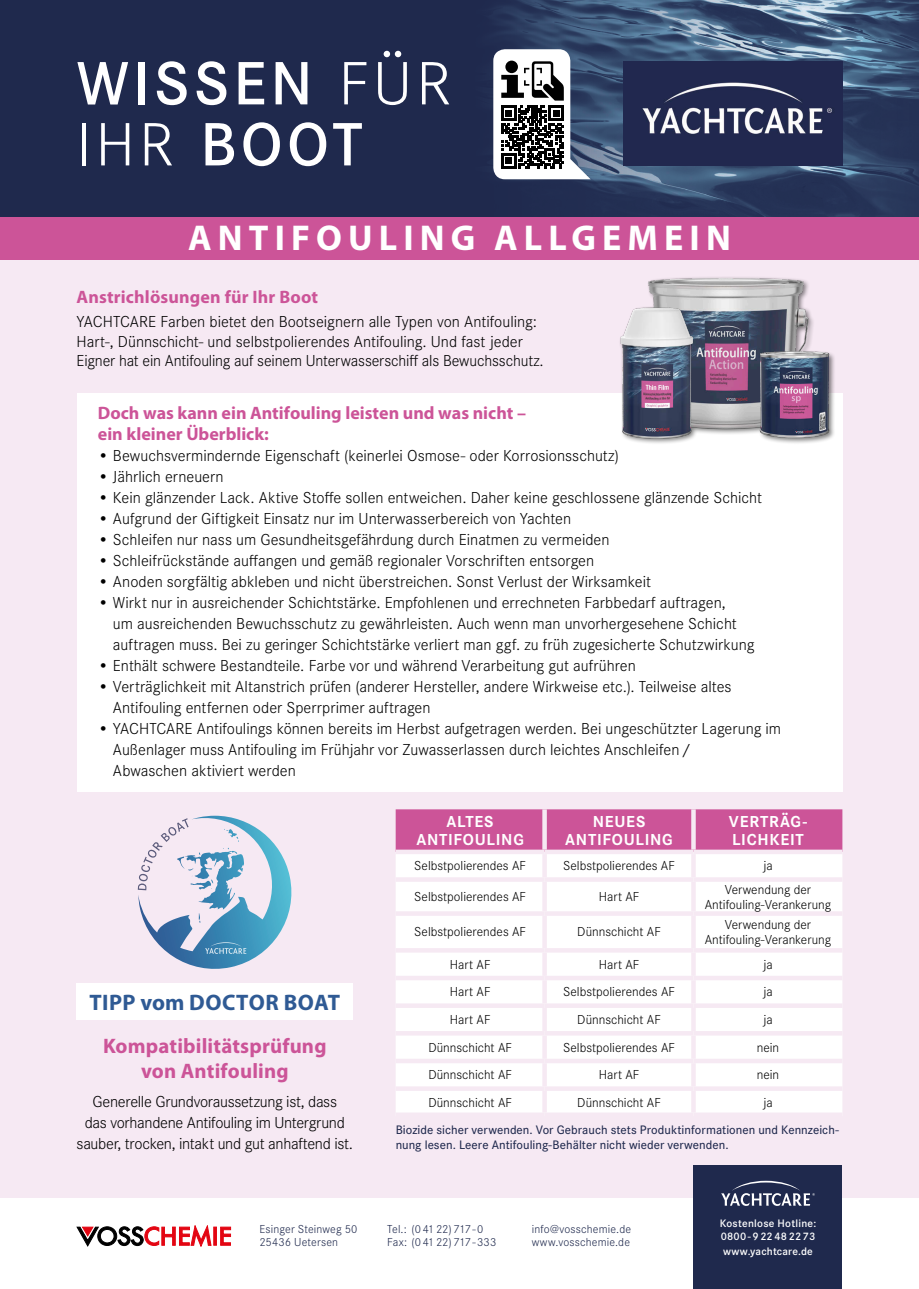
<style>
.page{position:relative;width:919px;height:1289px;background:#fff}
.page>*{position:absolute;margin:0;border:0;box-sizing:border-box;transform-origin:0 0}
.t1{font:600 63.45px/61.1px "Corporate S Pro";letter-spacing:.065em;color:#fff}
.t2{font:700 36px "Myriad Pro";letter-spacing:.17em;color:#fff}
.t3{font:700 22.5px "Myriad Pro";letter-spacing:.015em;color:#2f5a94}
.t4{font:700 21px/25.2px "Myriad Pro";letter-spacing:.005em;color:#cc5498;text-align:center}
.t5{font:700 18px/21.6px "Myriad Pro";color:#cc5498}
.t6{font:300 16.5px/21px "Corporate S";color:#000}
.t7{font:300 16.5px/21px "Corporate S";letter-spacing:-.02em;color:#000;text-align:center}
.t8{font:700 16.5px/18px "Corporate S";letter-spacing:.045em;color:#fff;text-align:center}
.t9{font:300 13.5px/15px "Corporate S";color:#000;text-align:center}
.t10{font:500 12.75px/15.3px "Corporate S";letter-spacing:.005em;color:#1f294d}
.t11{font:300 12px/13.5px "Corporate S";letter-spacing:.015em;color:#1f294d}
.t12{font:600 11.25px/13.2px "Corporate S";letter-spacing:.02em;color:#fff}
.s1{font-weight:300}
</style>
<div class="page">
<div style="left:0;top:0;width:918px;height:1197px;background:#f6e9f3"></div>
<div style="left:0;top:217px;width:918px;height:42px;background:#cc5498"></div>
<div style="left:693px;top:1165px;width:149px;height:123px;background:#1f294d"></div>
<svg style="left:721px;top:1180px;width:93px;height:25px"></svg>
<svg style="left:77px;top:1225px;width:154px;height:21px"></svg>
<div style="left:0;top:0;width:918px;height:217px;background:#1f294d"></div>
<img style="left:496px;top:0;width:422px;height:217px">
<img style="left:624px;top:62px;width:218px;height:103px">
<svg style="left:493px;top:49px;width:97px;height:130px;background:#8b8f95"></svg>
<div style="left:77px;top:393px;width:765px;height:398px;background:#fff"></div>
<div style="left:618px;top:276px;width:217px;height:168px;background:#000;opacity:.5"></div>
<img style="left:641px;top:276px;width:170px;height:162px">
<img style="left:755px;top:345px;width:78px;height:99px">
<img style="left:618px;top:304px;width:79px;height:137px">
<div style="left:77px;top:982px;width:276px;height:37px;background:#fff"></div>
<div style="left:395px;top:809px;width:447px;height:40px;background:#cc5498"></div>
<div style="left:396px;top:854px;width:446px;height:258px;background:#fff"></div>
<div style="left:542px;top:809px;width:5px;height:40px;background:#f6e9f3"></div>
<svg style="left:691px;top:809px;width:4px;height:40px"></svg>
<div style="left:542px;top:854px;width:5px;height:23px;background:#f6e9f3"></div>
<hr style="left:691px;top:854px;width:4px;height:23px;background:#f6e9f3">
<hr style="left:395px;top:877px;width:149px;height:4px;background:#f6e9f3">
<hr style="left:544px;top:877px;width:149px;height:4px;background:#f6e9f3">
<div style="left:542px;top:881px;width:5px;height:30px;background:#f6e9f3"></div>
<hr style="left:693px;top:877px;width:149px;height:4px;background:#f6e9f3">
<hr style="left:691px;top:881px;width:4px;height:30px;background:#f6e9f3">
<hr style="left:395px;top:911px;width:149px;height:4px;background:#f6e9f3">
<hr style="left:544px;top:911px;width:149px;height:4px;background:#f6e9f3">
<div style="left:542px;top:915px;width:5px;height:33px;background:#f6e9f3"></div>
<hr style="left:693px;top:911px;width:149px;height:4px;background:#f6e9f3">
<hr style="left:691px;top:915px;width:4px;height:33px;background:#f6e9f3">
<hr style="left:395px;top:948px;width:149px;height:4px;background:#f6e9f3">
<hr style="left:544px;top:948px;width:149px;height:4px;background:#f6e9f3">
<div style="left:542px;top:952px;width:5px;height:23px;background:#f6e9f3"></div>
<hr style="left:693px;top:948px;width:149px;height:4px;background:#f6e9f3">
<hr style="left:691px;top:952px;width:4px;height:23px;background:#f6e9f3">
<div style="left:395px;top:975px;width:149px;height:5px;background:#f6e9f3"></div>
<div style="left:544px;top:975px;width:149px;height:5px;background:#f6e9f3"></div>
<div style="left:542px;top:980px;width:5px;height:23px;background:#f6e9f3"></div>
<div style="left:693px;top:975px;width:149px;height:5px;background:#f6e9f3"></div>
<hr style="left:691px;top:980px;width:4px;height:23px;background:#f6e9f3">
<hr style="left:395px;top:1003px;width:149px;height:4px;background:#f6e9f3">
<hr style="left:544px;top:1003px;width:149px;height:4px;background:#f6e9f3">
<div style="left:542px;top:1007px;width:5px;height:24px;background:#f6e9f3"></div>
<hr style="left:693px;top:1003px;width:149px;height:4px;background:#f6e9f3">
<hr style="left:691px;top:1007px;width:4px;height:24px;background:#f6e9f3">
<hr style="left:395px;top:1031px;width:149px;height:4px;background:#f6e9f3">
<hr style="left:544px;top:1031px;width:149px;height:4px;background:#f6e9f3">
<div style="left:542px;top:1035px;width:5px;height:23px;background:#f6e9f3"></div>
<hr style="left:693px;top:1031px;width:149px;height:4px;background:#f6e9f3">
<hr style="left:691px;top:1035px;width:4px;height:23px;background:#f6e9f3">
<div style="left:395px;top:1058px;width:149px;height:5px;background:#f6e9f3"></div>
<div style="left:544px;top:1058px;width:149px;height:5px;background:#f6e9f3"></div>
<div style="left:542px;top:1063px;width:5px;height:23px;background:#f6e9f3"></div>
<div style="left:693px;top:1058px;width:149px;height:5px;background:#f6e9f3"></div>
<hr style="left:691px;top:1063px;width:4px;height:23px;background:#f6e9f3">
<hr style="left:395px;top:1086px;width:149px;height:4px;background:#f6e9f3">
<hr style="left:544px;top:1086px;width:149px;height:4px;background:#f6e9f3">
<div style="left:542px;top:1090px;width:5px;height:22px;background:#f6e9f3"></div>
<hr style="left:693px;top:1086px;width:149px;height:4px;background:#f6e9f3">
<hr style="left:691px;top:1090px;width:4px;height:22px;background:#f6e9f3">
<svg style="left:138px;top:815px;width:154px;height:154px"></svg>
<h1 class="t1" style="left:77px;top:49px;width:376px">WISSEN <span class="s1">FÜR<br>IHR</span> BOOT</h1>
<h2 class="t2" style="left:188px;top:218px;width:544px">ANTIFOULING ALLGEMEIN</h2>
<p class="t5" style="left:77px;top:286px;width:243px">Anstrichlösungen für Ihr Boot</p>
<p class="t6" style="left:77px;top:311px;width:468px;line-height:19.8px">YACHTCARE Farben bietet den Bootseignern alle Typen von Antifouling:<br>Hart-, Dünnschicht- und selbstpolierendes Antifouling. Und fast jeder<br>Eigner hat ein Antifouling auf seinem Unterwasserschiff als Bewuchsschutz.</p>
<p class="t5" style="left:98px;top:402px;width:429px">Doch was kann ein Antifouling leisten und was nicht – ein kleiner Überblick:</p>
<p class="t6" style="left:98px;top:444px;width:522px">• Bewuchsvermindernde Eigenschaft (keinerlei Osmose- oder Korrosionsschutz)</p>
<p class="t6" style="left:98px;top:465px;width:127px">• Jährlich erneuern</p>
<p class="t6" style="left:98px;top:486px;width:665px">• Kein glänzender Lack. Aktive Stoffe sollen entweichen. Daher keine geschlossene glänzende Schicht</p>
<p class="t6" style="left:98px;top:507px;width:475px">• Aufgrund der Giftigkeit Einsatz nur im Unterwasserbereich von Yachten</p>
<p class="t6" style="left:98px;top:528px;width:513px">• Schleifen nur nass um Gesundheitsgefährdung durch Einatmen zu vermeiden</p>
<p class="t6" style="left:98px;top:549px;width:498px">• Schleifrückstände auffangen und gemäß regionaler Vorschriften entsorgen</p>
<p class="t6" style="left:98px;top:570px;width:554px">• Anoden sorgfältig abkleben und nicht überstreichen. Sonst Verlust der Wirksamkeit</p>
<p class="t6" style="left:113px;top:591px;width:643px;text-indent:-15px">• Wirkt nur in ausreichender Schichtstärke. Empfohlenen und errechneten Farbbedarf auftragen,<br>um ausreichenden Bewuchsschutz zu gewährleisten. Auch wenn man unvorhergesehene Schicht auftragen muss. Bei zu geringer Schichtstärke verliert man ggf. zu früh zugesicherte Schutzwirkung</p>
<p class="t6" style="left:98px;top:654px;width:539px">• Enthält schwere Bestandteile. Farbe vor und während Verarbeitung gut aufrühren</p>
<p class="t6" style="left:113px;top:675px;width:620px;text-indent:-15px">• Verträglichkeit mit Altanstrich prüfen (anderer Hersteller, andere Wirkweise etc.). Teilweise altes<br>Antifouling entfernen oder Sperrprimer auftragen</p>
<p class="t6" style="left:113px;top:717px;width:669px;text-indent:-15px">• YACHTCARE Antifoulings können bereits im Herbst aufgetragen werden. Bei ungeschützter Lagerung im<br>Außenlager muss Antifouling im Frühjahr vor Zuwasserlassen durch leichtes Anschleifen /<br>Abwaschen aktiviert werden</p>
<h3 class="t3" style="left:90px;top:990px;width:252px">TIPP vom DOCTOR BOAT</h3>
<p class="t4" style="left:103px;top:1033px;width:225px">Kompatibilitätsprüfung von Antifouling</p>
<p class="t7" style="left:77px;top:1090px;width:278px">Generelle Grundvoraussetzung ist, dass<br>das vorhandene Antifouling im Untergrund sauber, trocken, intakt und gut anhaftend ist.</p>
<p class="t8" style="left:416px;top:812px;width:109px">ALTES<br>ANTIFOULING</p>
<p class="t8" style="left:565px;top:812px;width:109px">NEUES<br>ANTIFOULING</p>
<p class="t8" style="left:728px;top:812px;width:80px;text-align:left">VERTRÄG-<br>LICHKEIT</p>
<p class="t9" style="left:414px;top:857px;width:113px">Selbstpolierendes AF</p>
<p class="t9" style="left:563px;top:857px;width:113px">Selbstpolierendes AF</p>
<p class="t9" style="left:763px;top:857px;width:11px">ja</p>
<p class="t9" style="left:414px;top:888px;width:113px">Selbstpolierendes AF</p>
<p class="t9" style="left:598px;top:888px;width:42px">Hart AF</p>
<p class="t9" style="left:704px;top:881px;width:128px">Verwendung der<br>Antifouling-Verankerung</p>
<p class="t9" style="left:414px;top:924px;width:113px">Selbstpolierendes AF</p>
<p class="t9" style="left:577px;top:924px;width:85px">Dünnschicht AF</p>
<p class="t9" style="left:704px;top:916px;width:128px">Verwendung der<br>Antifouling-Verankerung</p>
<p class="t9" style="left:450px;top:956px;width:42px">Hart AF</p>
<p class="t9" style="left:598px;top:956px;width:42px">Hart AF</p>
<p class="t9" style="left:763px;top:956px;width:11px">ja</p>
<p class="t9" style="left:450px;top:983px;width:42px">Hart AF</p>
<p class="t9" style="left:563px;top:983px;width:113px">Selbstpolierendes AF</p>
<p class="t9" style="left:763px;top:983px;width:11px">ja</p>
<p class="t9" style="left:450px;top:1011px;width:42px">Hart AF</p>
<p class="t9" style="left:577px;top:1011px;width:85px">Dünnschicht AF</p>
<p class="t9" style="left:763px;top:1011px;width:11px">ja</p>
<p class="t9" style="left:428px;top:1039px;width:85px">Dünnschicht AF</p>
<p class="t9" style="left:563px;top:1039px;width:113px">Selbstpolierendes AF</p>
<p class="t9" style="left:756px;top:1039px;width:24px">nein</p>
<p class="t9" style="left:428px;top:1066px;width:85px">Dünnschicht AF</p>
<p class="t9" style="left:598px;top:1066px;width:42px">Hart AF</p>
<p class="t9" style="left:756px;top:1066px;width:24px">nein</p>
<p class="t9" style="left:428px;top:1094px;width:85px">Dünnschicht AF</p>
<p class="t9" style="left:577px;top:1094px;width:85px">Dünnschicht AF</p>
<p class="t9" style="left:763px;top:1094px;width:11px">ja</p>
<p class="t10" style="left:395px;top:1121px;width:444px">Biozide sicher verwenden. Vor Gebrauch stets Produktinformationen und Kennzeich&shy;nung lesen. Leere Antifouling-Behälter nicht wieder verwenden.</p>
<p class="t11" style="left:259px;top:1221px;width:99px">Esinger Steinweg 50<br>25436 Uetersen</p>
<p class="t11" style="left:387px;top:1221px;width:111px">Tel.: (0 41 22) 717 - 0<br>Fax: (0 41 22) 717 - 333</p>
<p class="t11" style="left:531px;top:1221px;width:101px">info@vosschemie.de www.vosschemie.de</p>
<p class="t12" style="left:719px;top:1215px;width:98px">Kostenlose Hotline:<br>0800 - 9 22 48 22 73</p>
<p class="t12" style="left:723px;top:1244px;width:91px">www.yachtcare.de</p>
</div>
